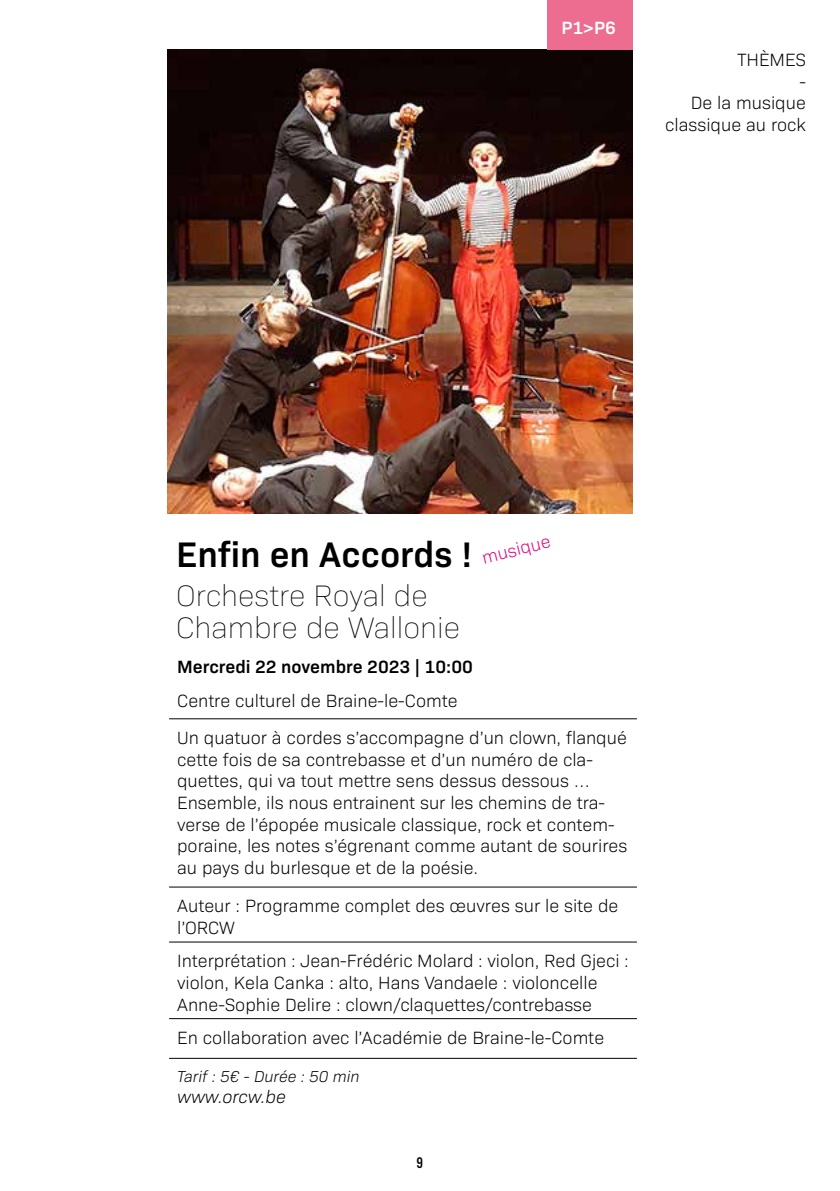
<style>
.page{position:relative;width:840px;height:1191px;background:#fff}
.page>*{position:absolute;margin:0;border:0;box-sizing:border-box;transform-origin:0 0}
.t1{font:600 36px "Bio Sans";color:#000}
.t2{font:200 30px/32px "Bio Sans";color:#000}
.t3{font:300 18px/21.6px "Bio Sans";color:#000}
.t4{font:600 18px "Bio Sans";color:#000}
.t5{font:italic 300 18px "Bio Sans";color:#000}
.t6{font:300 18px "Bio Sans";color:#e6007d}
.t7{font:600 18px "Bio Sans";color:#fff}
.t8{font:italic 300 16px "Bio Sans";color:#000}
.t9{font:16px "Alternate Got No 3 D";color:#000}
</style>
<div class="page">
<hr style="left:169px;top:886px;width:467px;height:1px;background:#000">
<hr style="left:169px;top:941px;width:467px;height:1px;background:#000">
<hr style="left:169px;top:1018px;width:467px;height:1px;background:#000">
<hr style="left:169px;top:1057px;width:467px;height:1px;background:#000">
<hr style="left:169px;top:718px;width:467px;height:1px;background:#000">
<img style="left:167px;top:49px;width:465px;height:464px">
<div style="left:546px;top:0;width:86px;height:49px;background:#ed6d91"></div>
<p class="t7" style="left:561px;top:14px;width:56px">P1&gt;P6</p>
<p class="t3" style="left:664px;top:48px;width:142px;text-align:right">THÈMES<br>-<br>De la musique classique au rock</p>
<h1 class="t1" style="left:176px;top:527px;width:297px">Enfin en Accords !</h1>
<h2 class="t2" style="left:176px;top:577px;width:285px">Orchestre Royal de<br>Chambre de Wallonie</h2>
<p class="t6" style="left:479px;top:545px;width:71px;rotate:-14deg">musique</p>
<p class="t4" style="left:177px;top:653px;width:297px">Mercredi 22 novembre 2023 | 10:00</p>
<p class="t3" style="left:177px;top:680px;width:451px;line-height:37.4px">Centre culturel de Braine-le-Comte<br>Un quatuor à cordes s’accompagne d’un clown, flanqué</p>
<p class="t3" style="left:177px;top:747px;width:451px">cette fois de sa contrebasse et d’un numéro de cla&shy;quettes, qui va tout mettre sens dessus dessous … Ensemble, ils nous entrainent sur les chemins de tra&shy;verse de l’épopée musicale classique, rock et contem&shy;poraine, les notes s’égrenant comme autant de sourires au pays du burlesque et de la poésie.</p>
<p class="t3" style="left:177px;top:894px;width:442px">Auteur : Programme complet des œuvres sur le site de l’ORCW</p>
<p class="t3" style="left:177px;top:949px;width:453px">Interprétation : Jean-Frédéric Molard : violon, Red Gjeci : violon, Kela Canka : alto, Hans Vandaele : violoncelle<br>Anne-Sophie Delire : clown/claquettes/contrebasse</p>
<p class="t3" style="left:177px;top:1025px;width:428px">En collaboration avec l’Académie de Braine-le-Comte</p>
<p class="t8" style="left:177px;top:1064px;width:184px">Tarif : 5€ - Durée : 50 min</p>
<p class="t5" style="left:177px;top:1084px;width:110px">www.orcw.be</p>
<p class="t9" style="left:416px;top:1153px;width:8px">9</p>
</div>
